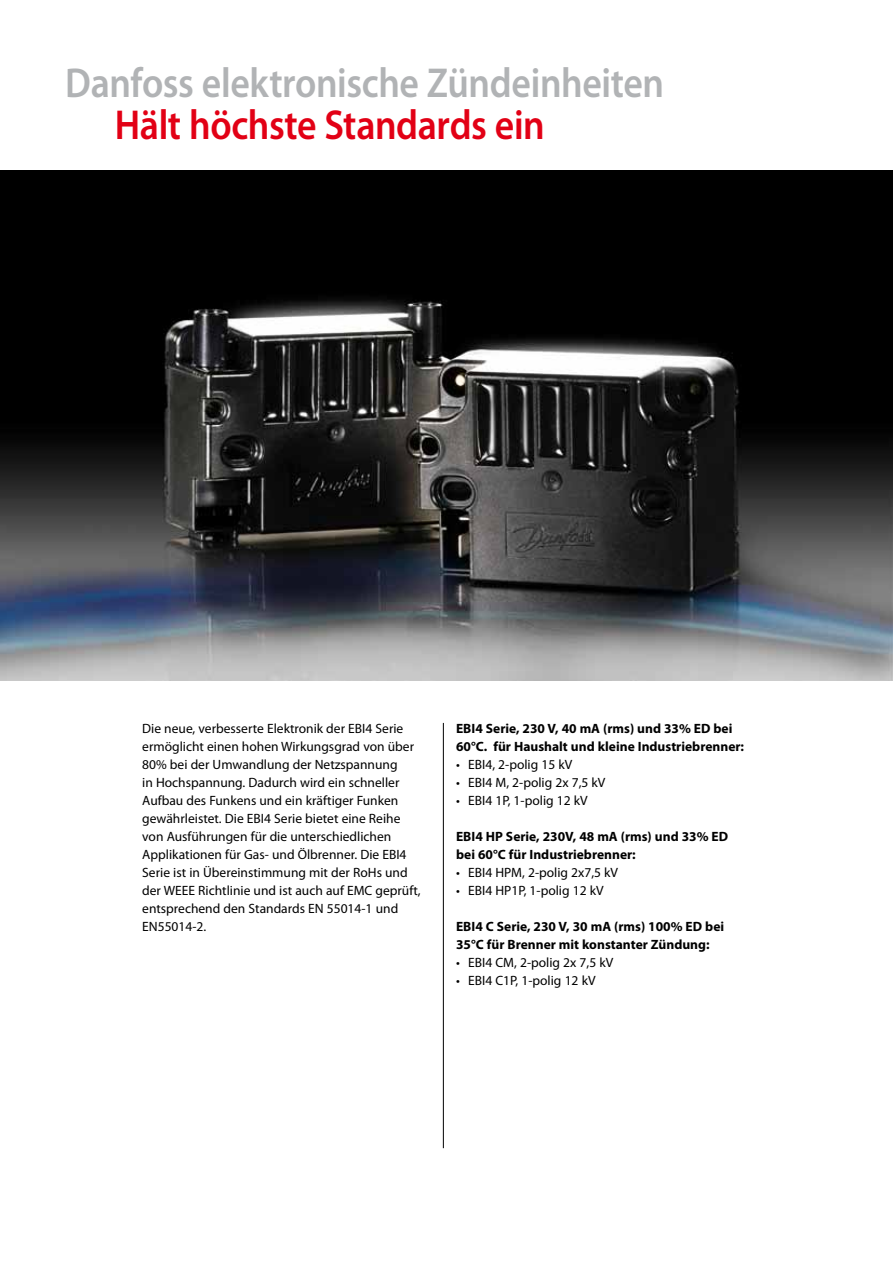
<style>
.page{position:relative;width:893px;height:1263px;background:#fff}
.page>*{position:absolute;margin:0;border:0;box-sizing:border-box;transform-origin:0 0}
.t1{font:600 42px "Myriad Pro";letter-spacing:-.01em;color:#b1b3b5;scale:.9 1}
.t2{font:600 42px "Myriad Pro";letter-spacing:-.01em;color:#e20015;scale:.9 1}
.t3{font:13.5px/18px "Myriad Pro";color:#000}
.t4{font:700 13.5px/18px "Myriad Pro";color:#000}
</style>
<div class="page">
<hr style="left:443px;top:723px;width:1px;height:425px;background:#000">
<img style="left:0;top:170px;width:893px;height:510px">
<h1 class="t1" style="left:65px;top:59px;width:667px">Danfoss elektronische Zündeinheiten</h1>
<h1 class="t2" style="left:115px;top:101px;width:479px">Hält höchste Standards ein</h1>
<p class="t3" style="left:142px;top:720px;width:280px">Die neue, verbesserte Elektronik der EBI4 Serie ermöglicht einen hohen Wirkungsgrad von über 80% bei der Umwandlung der Netzspannung<br>in Hochspannung. Dadurch wird ein schneller Aufbau des Funkens und ein kräftiger Funken gewährleistet. Die EBI4 Serie bietet eine Reihe von Ausführungen für die unterschiedlichen Applikationen für Gas- und Ölbrenner. Die EBI4<br>Serie ist in Übereinstimmung mit der RoHs und der WEEE Richtlinie und ist auch auf EMC geprüft, entsprechend den Standards EN 55014-1 und EN55014-2.</p>
<p class="t4" style="left:456px;top:719px;width:289px">EBI4 Serie, 230 V, 40 mA (rms) und 33% ED bei<br>60°C. für Haushalt und kleine Industriebrenner:</p>
<p class="t3" style="left:456px;top:756px;width:118px">• EBI4, 2-polig 15 kV</p>
<p class="t3" style="left:456px;top:774px;width:151px">• EBI4 M, 2-polig 2x 7,5 kV</p>
<p class="t3" style="left:456px;top:792px;width:133px">• EBI4 1P, 1-polig 12 kV</p>
<p class="t4" style="left:456px;top:827px;width:274px">EBI4 HP Serie, 230V, 48 mA (rms) und 33% ED bei 60°C für Industriebrenner:</p>
<p class="t3" style="left:456px;top:864px;width:164px">• EBI4 HPM, 2-polig 2x7,5 kV</p>
<p class="t3" style="left:456px;top:882px;width:149px">• EBI4 HP1P, 1-polig 12 kV</p>
<p class="t4" style="left:456px;top:917px;width:270px">EBI4 C Serie, 230 V, 30 mA (rms) 100% ED bei<br>35°C für Brenner mit konstanter Zündung:</p>
<p class="t3" style="left:456px;top:954px;width:159px">• EBI4 CM, 2-polig 2x 7,5 kV</p>
<p class="t3" style="left:456px;top:972px;width:141px">• EBI4 C1P, 1-polig 12 kV</p>
</div>
